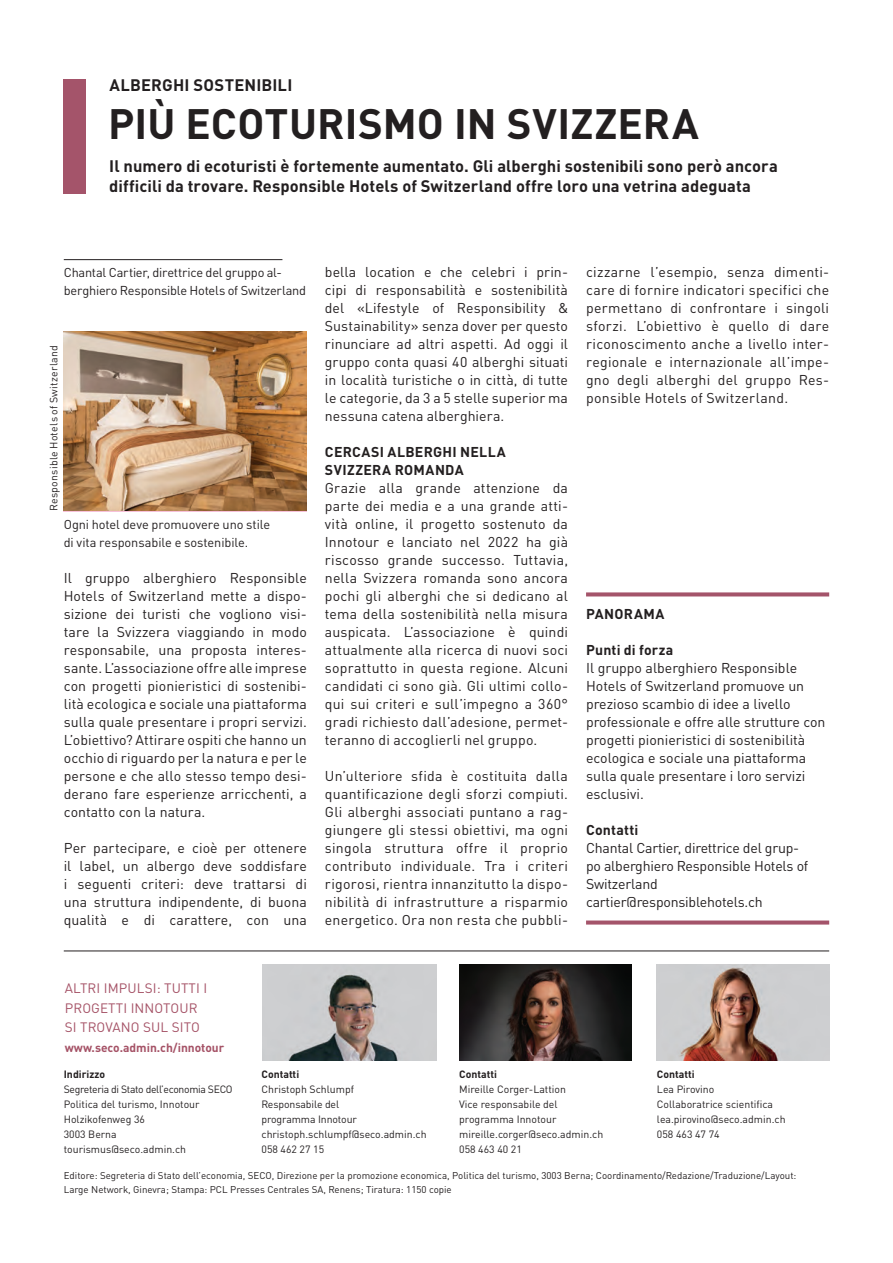
<style>
.page{position:relative;width:893px;height:1263px;background:#fff}
.page>*{position:absolute;margin:0;border:0;box-sizing:border-box;transform-origin:0 0}
.t1{font:700 42px "DINOT";letter-spacing:.005em;color:#231f20}
.t2{font:700 16.5px/20.2px "DINOT";letter-spacing:.005em;color:#231f20}
.t3{font:14.1px/18px "DINOT";color:#231f20;text-align:justify}
.t4{font:700 14.1px/18px "DINOT";letter-spacing:.02em;color:#231f20}
.t5{font:13.5px/19.5px "DINOT";letter-spacing:.01em;color:#a55266}
.t6{font:12.75px/18px "DINOT";letter-spacing:-.01em;color:#231f20}
.t7{font:700 12px "DINOT";color:#a55266}
.t8{font:10.5px/15px "DINOT";color:#231f20}
.t9{font:700 10.5px "DINOT";color:#231f20}
.t10{font:10.5px "DINOT";letter-spacing:.02em;color:#231f20}
.t11{font:9.75px/14.2px "DINOT";color:#231f20}
</style>
<div class="page">
<img style="left:64px;top:331px;width:243px;height:180px">
<hr style="left:64px;top:259px;width:218px;height:1px;background:#231f20">
<div style="left:64px;top:79px;width:22px;height:114px;background:#a4546a"></div>
<svg style="left:586px;top:592px;width:243px;height:4px"></svg>
<svg style="left:586px;top:920px;width:243px;height:4px"></svg>
<hr style="left:64px;top:951px;width:765px;height:1px;background:#231f20">
<img style="left:459px;top:964px;width:172px;height:96px">
<img style="left:263px;top:964px;width:174px;height:96px">
<img style="left:657px;top:964px;width:172px;height:96px">
<p class="t2" style="left:109px;top:74px;width:185px">ALBERGHI SOSTENIBILI</p>
<h1 class="t1" style="left:108px;top:91px;width:592px">PIÙ ECOTURISMO IN SVIZZERA</h1>
<p class="t2" style="left:109px;top:155px;width:670px">Il numero di ecoturisti è fortemente aumentato. Gli alberghi sostenibili sono però ancora difficili da trovare. Responsible Hotels of Switzerland offre loro una vetrina adeguata</p>
<p class="t6" style="left:64px;top:262px;width:244px">Chantal Cartier, direttrice del gruppo al&shy;berghiero Responsible Hotels of Switzerland</p>
<p class="t10" style="left:46px;top:511px;width:167px;rotate:-90deg">Responsible Hotels of Switzerland</p>
<p class="t6" style="left:64px;top:514px;width:208px">Ogni hotel deve promuovere uno stile di vita responsabile e sostenibile.</p>
<p class="t3" style="left:64px;top:567px;width:245px">Il gruppo alberghiero Responsible Hotels of Switzerland mette a dispo&shy;sizione dei turisti che vogliono visi&shy;tare la Svizzera viaggiando in modo responsabile, una proposta interes&shy;sante. L’associazione offre alle imprese con progetti pionieristici di sostenibi&shy;lità ecologica e sociale una piattaforma sulla quale presentare i propri servizi.<br>L’obiettivo? Attirare ospiti che hanno un occhio di riguardo per la natura e per le persone e che allo stesso tempo desi&shy;derano fare esperienze arricchenti, a contatto con la natura.</p>
<p class="t3" style="left:64px;top:838px;width:245px">Per partecipare, e cioè per ottenere il label, un albergo deve soddisfare i seguenti criteri: deve trattarsi di una struttura indipendente, di buona qualità e di carattere, con una</p>
<p class="t3" style="left:325px;top:261px;width:245px">bella location e che celebri i prin&shy;cipi di responsabilità e sostenibilità del «Lifestyle of Responsibility &amp; Sustainability» senza dover per questo rinunciare ad altri aspetti. Ad oggi il gruppo conta quasi 40 alberghi situati in località turistiche o in città, di tutte le categorie, da 3 a 5 stelle superior ma nessuna catena alberghiera.</p>
<p class="t4" style="left:325px;top:441px;width:182px">CERCASI ALBERGHI NELLA<br>SVIZZERA ROMANDA</p>
<p class="t3" style="left:325px;top:478px;width:245px">Grazie alla grande attenzione da parte dei media e a una grande atti&shy;vità online, il progetto sostenuto da Innotour e lanciato nel 2022 ha già riscosso grande successo. Tuttavia, nella Svizzera romanda sono ancora pochi gli alberghi che si dedicano al tema della sostenibilità nella misura auspicata. L’associazione è quindi attualmente alla ricerca di nuovi soci soprattutto in questa regione. Alcuni candidati ci sono già. Gli ultimi collo&shy;qui sui criteri e sull’impegno a 360° gradi richiesto dall’adesione, permet&shy;teranno di accoglierli nel gruppo.</p>
<p class="t3" style="left:325px;top:765px;width:245px">Un’ulteriore sfida è costituita dalla quantificazione degli sforzi compiuti.<br>Gli alberghi associati puntano a rag&shy;giungere gli stessi obiettivi, ma ogni singola struttura offre il proprio contributo individuale. Tra i criteri rigorosi, rientra innanzitutto la dispo&shy;nibilità di infrastrutture a risparmio energetico. Ora non resta che pubbli-</p>
<p class="t3" style="left:586px;top:262px;width:245px">cizzarne l’esempio, senza dimenti&shy;care di fornire indicatori specifici che permettano di confrontare i singoli sforzi. L’obiettivo è quello di dare riconoscimento anche a livello inter&shy;regionale e internazionale all’impe&shy;gno degli alberghi del gruppo Res&shy;ponsible Hotels of Switzerland.</p>
<p class="t4" style="left:586px;top:603px;width:80px">PANORAMA</p>
<p class="t4" style="left:586px;top:639px;width:89px">Punti di forza</p>
<p class="t3" style="left:586px;top:658px;width:241px;text-align:left">Il gruppo alberghiero Responsible Hotels of Switzerland promuove un prezioso scambio di idee a livello professionale e offre alle strutture con progetti pionieristici di sostenibilità ecologica e sociale una piattaforma sulla quale presentare i loro servizi esclusivi.</p>
<p class="t4" style="left:586px;top:819px;width:54px">Contatti</p>
<p class="t3" style="left:586px;top:838px;width:224px;text-align:left">Chantal Cartier, direttrice del grup&shy;po alberghiero Responsible Hotels of<br>Switzerland cartier@responsiblehotels.ch</p>
<p class="t5" style="left:65px;top:977px;width:144px">ALTRI IMPULSI: TUTTI I<br>PROGETTI INNOTOUR<br>SI TROVANO SUL SITO</p>
<p class="t7" style="left:65px;top:1038px;width:161px">www.seco.admin.ch/innotour</p>
<p class="t9" style="left:64px;top:1066px;width:43px">Indirizzo</p>
<p class="t8" style="left:64px;top:1080px;width:170px">Segreteria di Stato dell’economia SECO<br>Politica del turismo, Innotour<br>Holzikofenweg 36<br>3003 Berna tourismus@seco.admin.ch</p>
<p class="t9" style="left:261px;top:1066px;width:39px">Contatti</p>
<p class="t8" style="left:261px;top:1080px;width:167px">Christoph Schlumpf<br>Responsabile del<br>programma Innotour christoph.schlumpf@seco.admin.ch<br>058 462 27 15</p>
<p class="t9" style="left:459px;top:1066px;width:39px">Contatti</p>
<p class="t8" style="left:459px;top:1080px;width:145px">Mireille Corger-Lattion<br>Vice responsabile del programma Innotour mireille.corger@seco.admin.ch<br>058 463 40 21</p>
<p class="t9" style="left:657px;top:1066px;width:39px">Contatti</p>
<p class="t8" style="left:657px;top:1080px;width:130px">Lea Pirovino<br>Collaboratrice scientifica lea.pirovino@seco.admin.ch<br>058 463 47 74</p>
<p class="t11" style="left:64px;top:1168px;width:734px">Editore: Segreteria di Stato dell’economia, SECO, Direzione per la promozione economica, Politica del turismo, 3003 Berna; Coordinamento/Redazione/Traduzione/Layout:<br>Large Network, Ginevra; Stampa: PCL Presses Centrales SA, Renens; Tiratura: 1150 copie</p>
</div>
